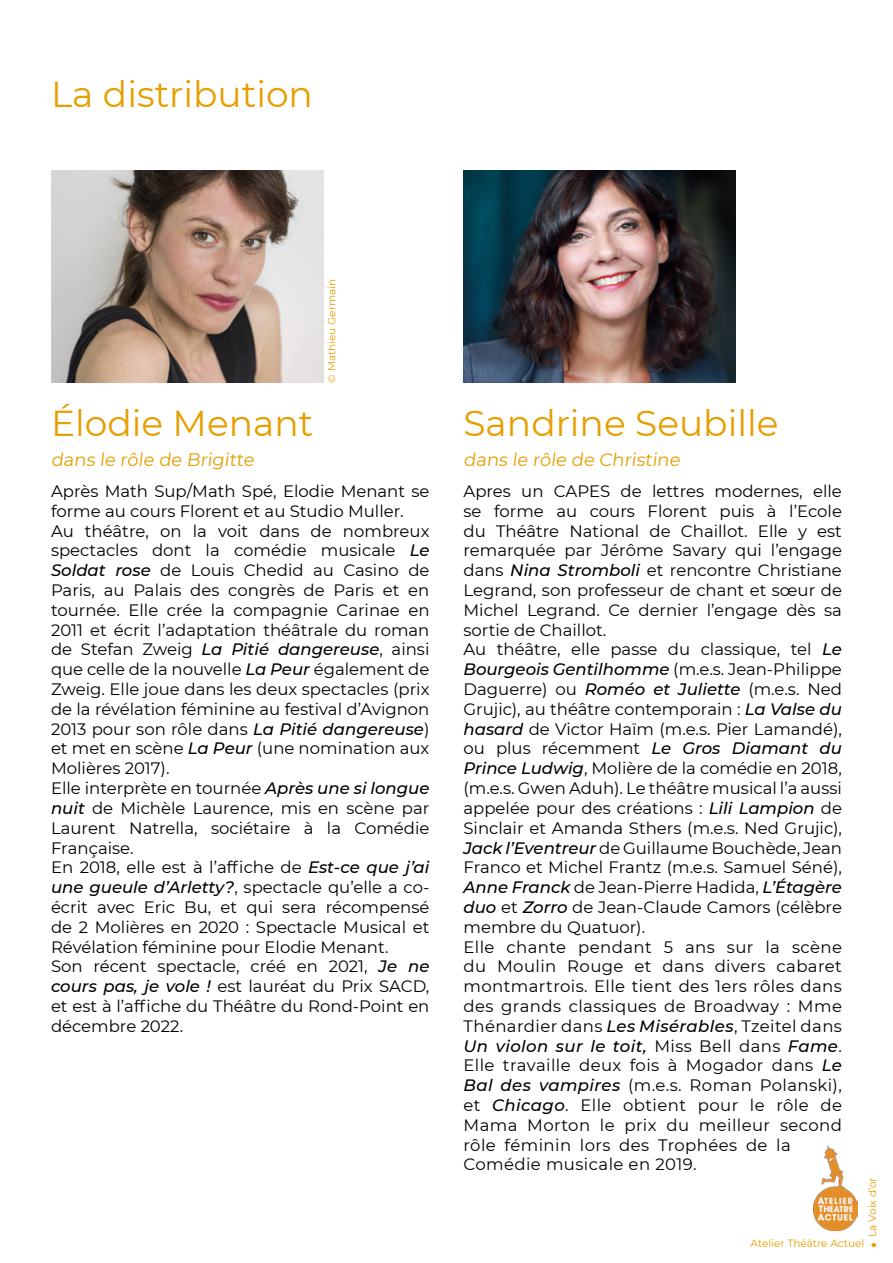
<style>
.page{position:relative;width:893px;height:1263px;background:#fff}
.page>*{position:absolute;margin:0;border:0;box-sizing:border-box;transform-origin:0 0}
.t1{font:36px "Montserrat";color:#e69e00}
.t2{font:18px "Montserrat";color:#e69e00}
.t3{font:16.5px/19.8px "Montserrat";color:#000}
.t4{font:10.5px "Montserrat";color:#e69e00}
.s1{font-weight:500;font-style:italic}
</style>
<div class="page">
<img style="left:51px;top:171px;width:272px;height:212px">
<img style="left:463px;top:171px;width:273px;height:212px">
<img style="left:813px;top:1145px;width:44px;height:85px">
<svg style="left:871px;top:1243px;width:5px;height:4px"></svg>
<h1 class="t1" style="left:51px;top:69px;width:263px">La distribution</h1>
<h1 class="t1" style="left:51px;top:398px;width:264px">Élodie Menant</h1>
<p class="t2" style="left:51px;top:447px;width:207px">dans le rôle de Brigitte</p>
<p class="t4" style="left:325px;top:383px;width:105px;rotate:-90deg">© Mathieu Germain</p>
<p class="t3" style="left:51px;top:481px;width:380px">Après Math Sup/Math Spé, Elodie Menant se forme au cours Florent et au Studio Muller.<br>Au théâtre, on la voit dans de nombreux spectacles dont la comédie musicale <span class="s1">Le Soldat rose</span> de Louis Chedid au Casino de Paris, au Palais des congrès de Paris et en tournée. Elle crée la compagnie Carinae en 2011 et écrit l’adaptation théâtrale du roman de Stefan Zweig <span class="s1">La Pitié dangereuse</span>, ainsi que celle de la nouvelle <span class="s1">La Peur</span> également de Zweig. Elle joue dans les deux spectacles (prix de la révélation féminine au festival d’Avignon 2013 pour son rôle dans <span class="s1">La Pitié dangereuse</span>) et met en scène <span class="s1">La Peur</span> (une nomination aux Molières 2017).<br>Elle interprète en tournée <span class="s1">Après une si longue nuit</span> de Michèle Laurence, mis en scène par Laurent Natrella, sociétaire à la Comédie Française.<br>En 2018, elle est à l’affiche de <span class="s1">Est-ce que j’ai une gueule d’Arletty?</span>, spectacle qu’elle a co&shy;écrit avec Eric Bu, et qui sera récompensé de 2 Molières en 2020 : Spectacle Musical et Révélation féminine pour Elodie Menant.<br>Son récent spectacle, créé en 2021, <span class="s1">Je ne cours pas, je vole !</span> est lauréat du Prix SACD, et est à l’affiche du Théâtre du Rond-Point en décembre 2022.</p>
<h1 class="t1" style="left:463px;top:398px;width:316px">Sandrine Seubille</h1>
<p class="t2" style="left:463px;top:447px;width:221px">dans le rôle de Christine</p>
<p class="t3" style="left:463px;top:481px;width:380px">Apres un CAPES de lettres modernes, elle se forme au cours Florent puis à l’Ecole du Théâtre National de Chaillot. Elle y est remarquée par Jérôme Savary qui l’engage dans <span class="s1">Nina Stromboli</span> et rencontre Christiane Legrand, son professeur de chant et sœur de Michel Legrand. Ce dernier l’engage dès sa sortie de Chaillot.<br>Au théâtre, elle passe du classique, tel <span class="s1">Le Bourgeois Gentilhomme</span> (m.e.s. Jean-Philippe Daguerre) ou <span class="s1">Roméo et Juliette</span> (m.e.s. Ned Grujic), au théâtre contemporain : <span class="s1">La Valse du hasard</span> de Victor Haïm (m.e.s. Pier Lamandé), ou plus récemment <span class="s1">Le Gros Diamant du Prince Ludwig</span>, Molière de la comédie en 2018, (m.e.s. Gwen Aduh). Le théâtre musical l’a aussi appelée pour des créations : <span class="s1">Lili Lampion</span> de Sinclair et Amanda Sthers (m.e.s. Ned Grujic), <span class="s1">Jack l’Eventreur</span> de Guillaume Bouchède, Jean Franco et Michel Frantz (m.e.s. Samuel Séné), <span class="s1">Anne Franck</span> de Jean-Pierre Hadida, <span class="s1">L’Étagère duo</span> et <span class="s1">Zorro</span> de Jean-Claude Camors (célèbre membre du Quatuor).<br>Elle chante pendant 5 ans sur la scène du Moulin Rouge et dans divers cabaret montmartrois. Elle tient des 1ers rôles dans des grands classiques de Broadway : Mme Thénardier dans <span class="s1">Les Misérables</span>, Tzeitel dans <span class="s1">Un violon sur le toit,</span> Miss Bell dans <span class="s1">Fame</span>.<br>Elle travaille deux fois à Mogador dans <span class="s1">Le Bal des vampires</span> (m.e.s. Roman Polanski), et <span class="s1">Chicago</span>. Elle obtient pour le rôle de Mama Morton le prix du meilleur second rôle féminin lors des Trophées de la Comédie musicale en 2019.</p>
<p class="t4" style="left:865px;top:1237px;width:61px;rotate:-90deg">La Voix d’or</p>
<p class="t4" style="left:750px;top:1236px;width:115px">Atelier Théâtre Actuel</p>
</div>
